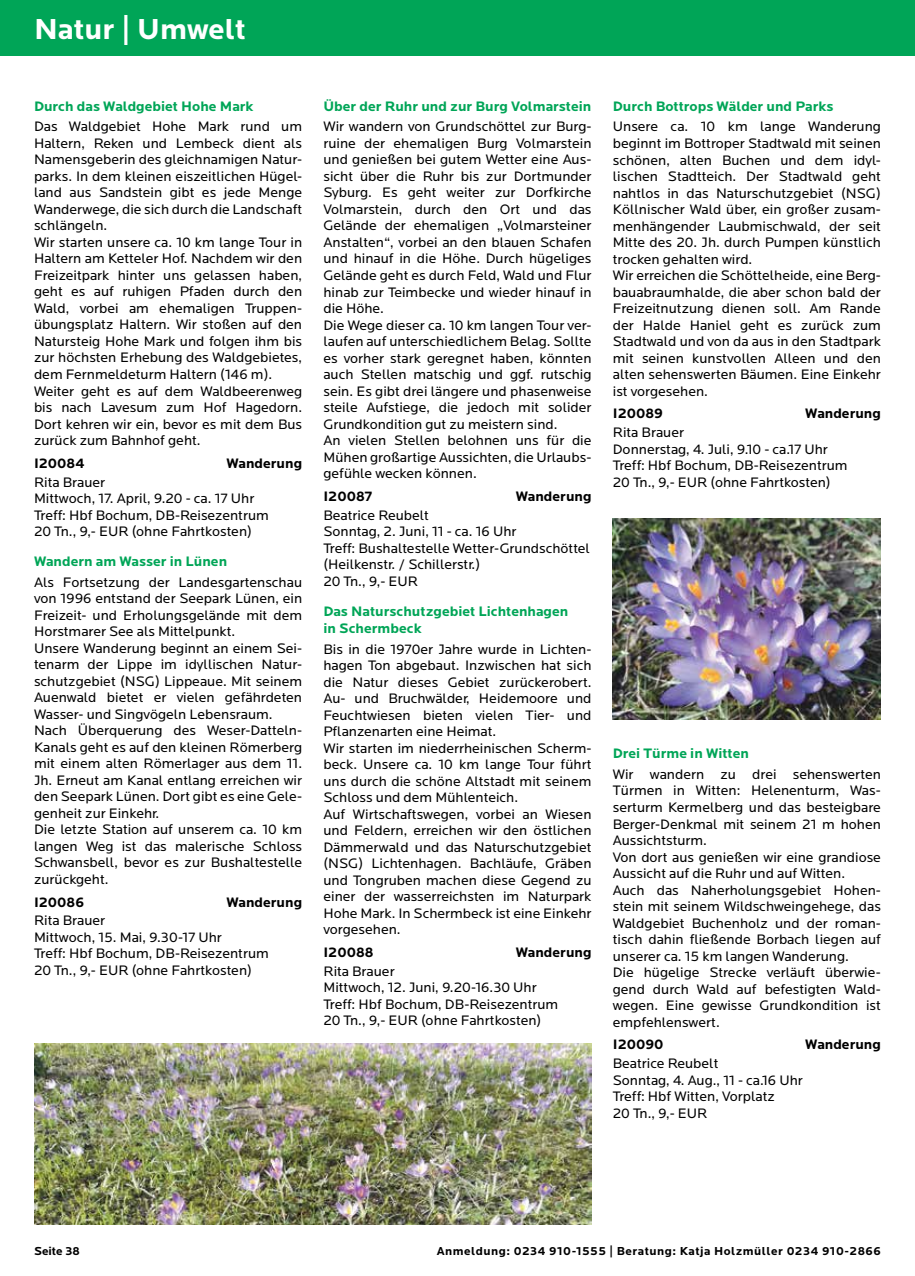
<style>
.page{position:relative;width:915px;height:1276px;background:#fff}
.page>*{position:absolute;margin:0;border:0;box-sizing:border-box;transform-origin:0 0}
.t1{font:700 30px "Locator";color:#fff}
.t2{font:14.25px/16.5px "Locator";color:#000}
.t3{font:700 14.25px/17.2px "Locator";color:#00a557}
.t4{font:700 14.25px "Locator";color:#000}
.t5{font:700 12px "Locator";letter-spacing:.04em;color:#000}
</style>
<div class="page">
<div style="left:0;top:0;width:914px;height:55px;background:#00a557"></div>
<img style="left:34px;top:1043px;width:557px;height:182px">
<img style="left:612px;top:519px;width:268px;height:200px">
<h1 class="t1" style="left:34px;top:12px;width:213px">Natur | Umwelt</h1>
<p class="t3" style="left:34px;top:98px;width:221px">Durch das Waldgebiet Hohe Mark</p>
<p class="t2" style="left:34px;top:119px;width:269px">Das Waldgebiet Hohe Mark rund um Haltern, Reken und Lembeck dient als Namensgeberin des gleichnamigen Natur&shy;parks. In dem kleinen eiszeitlichen Hügel&shy;land aus Sandstein gibt es jede Menge Wanderwege, die sich durch die Landschaft schlängeln.<br>Wir starten unsere ca. 10 km lange Tour in Haltern am Ketteler Hof. Nachdem wir den Freizeitpark hinter uns gelassen haben, geht es auf ruhigen Pfaden durch den Wald, vorbei am ehemaligen Truppen&shy;übungsplatz Haltern. Wir stoßen auf den Natursteig Hohe Mark und folgen ihm bis zur höchsten Erhebung des Waldgebietes, dem Fernmeldeturm Haltern (146 m).<br>Weiter geht es auf dem Waldbeerenweg bis nach Lavesum zum Hof Hagedorn.<br>Dort kehren wir ein, bevor es mit dem Bus zurück zum Bahnhof geht.</p>
<p class="t4" style="left:34px;top:455px;width:52px">I20084</p>
<p class="t4" style="left:226px;top:455px;width:77px">Wanderung</p>
<p class="t2" style="left:34px;top:474px;width:236px">Rita Brauer<br>Mittwoch, 17. April, 9.20 - ca. 17 Uhr<br>Treff: Hbf Bochum, DB-Reisezentrum<br>20 Tn., 9,- EUR (ohne Fahrtkosten)</p>
<p class="t3" style="left:34px;top:553px;width:195px">Wandern am Wasser in Lünen</p>
<p class="t2" style="left:34px;top:574px;width:269px">Als Fortsetzung der Landesgartenschau von 1996 entstand der Seepark Lünen, ein Freizeit- und Erholungsgelände mit dem Horstmarer See als Mittelpunkt.<br>Unsere Wanderung beginnt an einem Sei&shy;tenarm der Lippe im idyllischen Natur&shy;schutzgebiet (NSG) Lippeaue. Mit seinem Auenwald bietet er vielen gefährdeten Wasser- und Singvögeln Lebensraum.<br>Nach Überquerung des Weser-Datteln-Kanals geht es auf den kleinen Römerberg mit einem alten Römerlager aus dem 11.<br>Jh. Erneut am Kanal entlang erreichen wir den Seepark Lünen. Dort gibt es eine Gele&shy;genheit zur Einkehr.<br>Die letzte Station auf unserem ca. 10 km langen Weg ist das malerische Schloss Schwansbell, bevor es zur Bushaltestelle zurückgeht.</p>
<p class="t4" style="left:34px;top:894px;width:52px">I20086</p>
<p class="t4" style="left:226px;top:894px;width:77px">Wanderung</p>
<p class="t2" style="left:34px;top:913px;width:236px">Rita Brauer<br>Mittwoch, 15. Mai, 9.30-17 Uhr<br>Treff: Hbf Bochum, DB-Reisezentrum<br>20 Tn., 9,- EUR (ohne Fahrtkosten)</p>
<p class="t3" style="left:323px;top:98px;width:269px">Über der Ruhr und zur Burg Volmarstein</p>
<p class="t2" style="left:323px;top:119px;width:269px">Wir wandern von Grundschöttel zur Burg&shy;ruine der ehemaligen Burg Volmarstein und genießen bei gutem Wetter eine Aus&shy;sicht über die Ruhr bis zur Dortmunder Syburg. Es geht weiter zur Dorfkirche Volmarstein, durch den Ort und das Gelände der ehemaligen „Volmarsteiner Anstalten“, vorbei an den blauen Schafen und hinauf in die Höhe. Durch hügeliges Gelände geht es durch Feld, Wald und Flur hinab zur Teimbecke und wieder hinauf in die Höhe.<br>Die Wege dieser ca. 10 km langen Tour ver&shy;laufen auf unterschiedlichem Belag. Sollte es vorher stark geregnet haben, könnten auch Stellen matschig und ggf. rutschig sein. Es gibt drei längere und phasenweise steile Aufstiege, die jedoch mit solider Grundkondition gut zu meistern sind.<br>An vielen Stellen belohnen uns für die Mühen großartige Aussichten, die Urlaubs&shy;gefühle wecken können.</p>
<p class="t4" style="left:323px;top:488px;width:50px">I20087</p>
<p class="t4" style="left:515px;top:488px;width:77px">Wanderung</p>
<p class="t2" style="left:323px;top:507px;width:268px">Beatrice Reubelt<br>Sonntag, 2. Juni, 11 - ca. 16 Uhr<br>Treff: Bushaltestelle Wetter-Grundschöttel (Heilkenstr. / Schillerstr.)<br>20 Tn., 9,- EUR</p>
<p class="t3" style="left:323px;top:602px;width:246px">Das Naturschutzgebiet Lichtenhagen in Schermbeck</p>
<p class="t2" style="left:323px;top:641px;width:269px">Bis in die 1970er Jahre wurde in Lichten&shy;hagen Ton abgebaut. Inzwischen hat sich die Natur dieses Gebiet zurückerobert.<br>Au- und Bruchwälder, Heidemoore und Feuchtwiesen bieten vielen Tier- und Pflanzenarten eine Heimat.<br>Wir starten im niederrheinischen Scherm&shy;beck. Unsere ca. 10 km lange Tour führt uns durch die schöne Altstadt mit seinem Schloss und dem Mühlenteich.<br>Auf Wirtschaftswegen, vorbei an Wiesen und Feldern, erreichen wir den östlichen Dämmerwald und das Naturschutzgebiet (NSG) Lichtenhagen. Bachläufe, Gräben und Tongruben machen diese Gegend zu einer der wasserreichsten im Naturpark Hohe Mark. In Schermbeck ist eine Einkehr vorgesehen.</p>
<p class="t4" style="left:323px;top:944px;width:52px">I20088</p>
<p class="t4" style="left:515px;top:944px;width:77px">Wanderung</p>
<p class="t2" style="left:323px;top:963px;width:236px">Rita Brauer<br>Mittwoch, 12. Juni, 9.20-16.30 Uhr<br>Treff: Hbf Bochum, DB-Reisezentrum<br>20 Tn., 9,- EUR (ohne Fahrtkosten)</p>
<p class="t3" style="left:612px;top:98px;width:222px">Durch Bottrops Wälder und Parks</p>
<p class="t2" style="left:612px;top:119px;width:269px">Unsere ca. 10 km lange Wanderung beginnt im Bottroper Stadtwald mit seinen schönen, alten Buchen und dem idyl&shy;lischen Stadtteich. Der Stadtwald geht nahtlos in das Naturschutzgebiet (NSG)<br>Köllnischer Wald über, ein großer zusam&shy;menhängender Laubmischwald, der seit Mitte des 20. Jh. durch Pumpen künstlich trocken gehalten wird.<br>Wir erreichen die Schöttelheide, eine Berg&shy;bauabraumhalde, die aber schon bald der Freizeitnutzung dienen soll. Am Rande der Halde Haniel geht es zurück zum Stadtwald und von da aus in den Stadtpark mit seinen kunstvollen Alleen und den alten sehenswerten Bäumen. Eine Einkehr ist vorgesehen.</p>
<p class="t4" style="left:612px;top:405px;width:52px">I20089</p>
<p class="t4" style="left:805px;top:405px;width:77px">Wanderung</p>
<p class="t2" style="left:612px;top:424px;width:236px">Rita Brauer<br>Donnerstag, 4. Juli, 9.10 - ca.17 Uhr<br>Treff: Hbf Bochum, DB-Reisezentrum<br>20 Tn., 9,- EUR (ohne Fahrtkosten)</p>
<p class="t3" style="left:612px;top:745px;width:137px">Drei Türme in Witten</p>
<p class="t2" style="left:612px;top:766px;width:269px">Wir wandern zu drei sehenswerten Türmen in Witten: Helenenturm, Was&shy;serturm Kermelberg und das besteigbare Berger-Denkmal mit seinem 21 m hohen Aussichtsturm.<br>Von dort aus genießen wir eine grandiose Aussicht auf die Ruhr und auf Witten.<br>Auch das Naherholungsgebiet Hohen&shy;stein mit seinem Wildschweingehege, das Waldgebiet Buchenholz und der roman&shy;tisch dahin fließende Borbach liegen auf unserer ca. 15 km langen Wanderung.<br>Die hügelige Strecke verläuft überwie&shy;gend durch Wald auf befestigten Wald&shy;wegen. Eine gewisse Grundkondition ist empfehlenswert.</p>
<p class="t4" style="left:612px;top:1036px;width:52px">I20090</p>
<p class="t4" style="left:805px;top:1036px;width:77px">Wanderung</p>
<p class="t2" style="left:612px;top:1055px;width:191px">Beatrice Reubelt<br>Sonntag, 4. Aug., 11 - ca.16 Uhr<br>Treff: Hbf Witten, Vorplatz<br>20 Tn., 9,- EUR</p>
<p class="t5" style="left:34px;top:1244px;width:47px">Seite 38</p>
<p class="t5" style="left:436px;top:1244px;width:445px">Anmeldung: 0234 910-1555 | Beratung: Katja Holzmüller 0234 910-2866</p>
</div>
